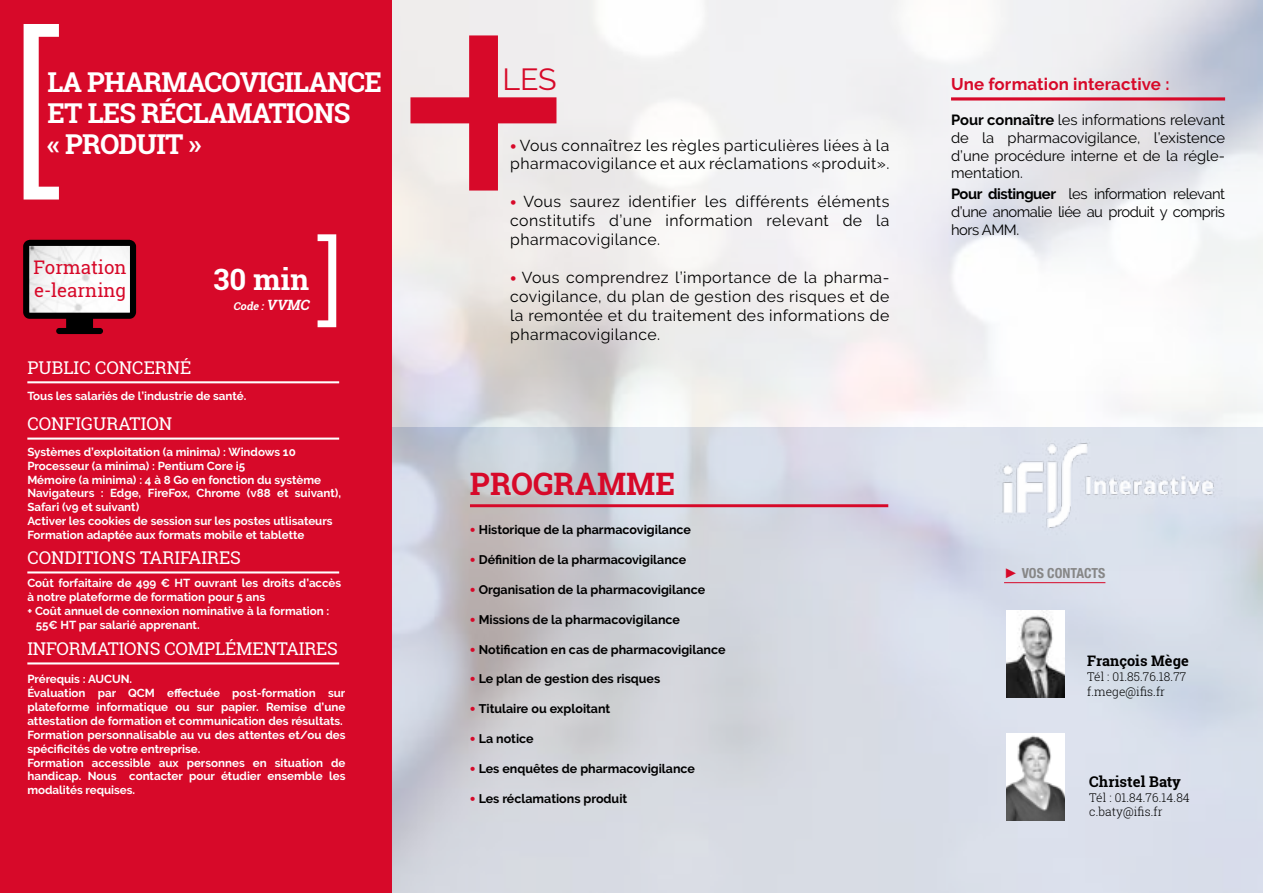
<style>
.page{position:relative;width:1263px;height:893px;background:#fff}
.page>*{position:absolute;margin:0;border:0;box-sizing:border-box;transform-origin:0 0}
.t1{font:100.05px "Helvetica Neue LT Std";color:#fff}
.t2{font:700 30.9px "Roboto Slab";color:#d70929}
.t3{font:30.45px "Raleway";color:#d70929}
.t4{font:700 29.4px "Roboto Slab";color:#fff}
.t5{font:700 27.3px/30.9px "Roboto Slab";letter-spacing:-.03em;color:#fff}
.t6{font:18.75px/22.5px "Roboto Slab";color:#d70929}
.t7{font:17.55px "Roboto Slab";color:#fff}
.t8{font:700 16.8px "Raleway";letter-spacing:.01em;color:#d70929}
.t9{font:15.75px/18.9px "Raleway";letter-spacing:.03em;color:#000;text-align:justify}
.t10{font:700 14.85px "Roboto Slab";letter-spacing:.005em;color:#000}
.t11{font:14.7px/17.7px "Raleway";letter-spacing:-.03em;color:#000;text-align:justify}
.t12{font:700 14.55px "Roboto Slab";letter-spacing:.005em;color:#000}
.t13{font:700 condensed 13.95px "Helvetica Neue LT Std";color:#878787}
.t14{font:700 12.45px "Raleway";color:#000}
.t15{font:300 12px/14.7px "Roboto Slab";letter-spacing:.005em;color:#000}
.t16{font:700 11.55px/14px "Raleway";color:#fff}
.t17{font:italic 700 10.8px "Roboto Slab";color:#fff}
.s1{font-size:14.1px}
.s2{font-family:"Helvetica Neue";font-size:12.75px;color:#d70929}
.s3{font-family:"Helvetica Neue";font-weight:400;font-size:11.7px;color:#d70929}
.s4{font-weight:700}
.s5{font-family:"Arial";font-weight:400;font-stretch:normal;color:#d70929}
</style>
<div class="page">
<img style="left:391px;top:0;width:872px;height:893px">
<div style="left:0;top:0;width:391px;height:893px;background:#d70929"></div>
<hr style="left:470px;top:504px;width:418px;height:3px;background:#d70929">
<svg style="left:23px;top:240px;width:113px;height:94px;background:#b49ca0"></svg>
<svg style="left:951px;top:97px;width:274px;height:4px"></svg>
<hr style="left:27px;top:381px;width:312px;height:2px;background:#fff">
<hr style="left:27px;top:438px;width:312px;height:2px;background:#fff">
<hr style="left:27px;top:571px;width:312px;height:2px;background:#fff">
<hr style="left:27px;top:662px;width:312px;height:2px;background:#fff">
<svg style="left:410px;top:35px;width:146px;height:156px;background:#e6a1ab"></svg>
<img style="left:1007px;top:610px;width:58px;height:88px">
<hr style="left:1004px;top:582px;width:101px;height:1px;background:#d70929">
<img style="left:1006px;top:733px;width:58px;height:88px">
<img style="left:970px;top:391px;width:267px;height:179px">
<h3 class="t5" style="left:47px;top:66px;width:336px">LA PHARMACOVIGILANCE<br>ET LES RÉCLAMATIONS<br>« PRODUIT »</h3>
<h3 class="t6" style="left:33px;top:256px;width:95px">Formation e-learning</h3>
<h3 class="t7" style="left:27px;top:356px;width:166px">PUBLIC CONCERNÉ</h3>
<h1 class="t1" style="left:318px;top:212px;width:27px">]</h1>
<h3 class="t4" style="left:213px;top:259px;width:97px">30 min</h3>
<p class="t17" style="left:233px;top:298px;width:81px">Code :<span class="s1">VVMC</span></p>
<p class="t16" style="left:27px;top:389px;width:221px">Tous les salariés de l’industrie de santé.</p>
<h3 class="t7" style="left:27px;top:412px;width:146px">CONFIGURATION</h3>
<p class="t16" style="left:27px;top:445px;width:315px">Systèmes d’exploitation (a minima) : Windows 10<br>Processeur (a minima) : Pentium Core i5<br>Mémoire (a minima) : 4 à 8 Go en fonction du système Navigateurs : Edge, FireFox, Chrome (v88 et suivant), Safari (v9 et suivant)<br>Activer les cookies de session sur les postes utlisateurs Formation adaptée aux formats mobile et tablette</p>
<p class="t16" style="left:27px;top:576px;width:315px">Coût forfaitaire de 499 € HT ouvrant les droits d’accès</p>
<p class="t16" style="left:27px;top:590px;width:239px">à notre plateforme de formation pour 5 ans</p>
<p class="t16" style="left:27px;top:604px;width:304px">+ Coût annuel de connexion nominative à la formation :</p>
<p class="t16" style="left:36px;top:618px;width:165px">55€ HT par salarié apprenant.</p>
<h3 class="t7" style="left:27px;top:546px;width:215px">CONDITIONS TARIFAIRES</h3>
<h3 class="t7" style="left:27px;top:637px;width:312px">INFORMATIONS COMPLÉMENTAIRES</h3>
<p class="t16" style="left:27px;top:672px;width:320px">Prérequis : AUCUN.<br>Évaluation par QCM effectuée post-formation sur plateforme informatique ou sur papier. Remise d’une attestation de formation et communication des résultats.<br>Formation personnalisable au vu des attentes et/ou des spécificités de votre entreprise.<br>Formation accessible aux personnes en situation de handicap. Nous contacter pour étudier ensemble les modalités requises.</p>
<h3 class="t3" style="left:502px;top:61px;width:56px">LES</h3>
<h3 class="t9" style="left:510px;top:135px;width:381px"><span class="s2">•</span> Vous connaîtrez les règles particulières liées à la pharmacovigilance et aux réclamations «produit».</h3>
<h3 class="t9" style="left:510px;top:192px;width:381px"><span class="s2">•</span> Vous saurez identifier les différents éléments constitutifs d’une information relevant de la pharmacovigilance.</h3>
<h3 class="t9" style="left:510px;top:268px;width:381px"><span class="s2">•</span> Vous comprendrez l’importance de la pharma&shy;covigilance, du plan de gestion des risques et de la remontée et du traitement des informations de pharmacovigilance.</h3>
<h2 class="t2" style="left:470px;top:463px;width:207px">PROGRAMME</h2>
<p class="t14" style="left:470px;top:522px;width:223px"><span class="s3">•</span> Historique de la pharmacovigilance</p>
<p class="t14" style="left:470px;top:552px;width:218px"><span class="s3">•</span> Définition de la pharmacovigilance</p>
<p class="t14" style="left:470px;top:582px;width:237px"><span class="s3">•</span> Organisation de la pharmacovigilance</p>
<p class="t14" style="left:470px;top:612px;width:211px"><span class="s3">•</span> Missions de la pharmacovigilance</p>
<p class="t14" style="left:470px;top:642px;width:257px"><span class="s3">•</span> Notification en cas de pharmacovigilance</p>
<p class="t14" style="left:470px;top:672px;width:192px"><span class="s3">•</span> Le plan de gestion des risques</p>
<p class="t14" style="left:470px;top:702px;width:142px"><span class="s3">•</span> Titulaire ou exploitant</p>
<p class="t14" style="left:470px;top:732px;width:65px"><span class="s3">•</span> La notice</p>
<p class="t14" style="left:470px;top:762px;width:227px"><span class="s3">•</span> Les enquêtes de pharmacovigilance</p>
<p class="t14" style="left:470px;top:792px;width:159px"><span class="s3">•</span> Les réclamations produit</p>
<h3 class="t8" style="left:951px;top:74px;width:220px">Une formation interactive :</h3>
<p class="t11" style="left:951px;top:111px;width:276px"><span class="s4">Pour connaître</span> les informations relevant de la pharmacovigilance, l’existence d’une procédure interne et de la régle&shy;mentation.</p>
<p class="t11" style="left:951px;top:185px;width:276px"><span class="s4">Pour distinguer</span> les information relevant d’une anomalie liée au produit y compris hors AMM.</p>
<p class="t13" style="left:1004px;top:565px;width:103px"><span class="s5">►</span> VOS CONTACTS</p>
<p class="t12" style="left:1087px;top:651px;width:103px">François Mège</p>
<p class="t15" style="left:1087px;top:669px;width:101px">Tél : 01.85.76.18.77 f.mege@ifis.fr</p>
<p class="t10" style="left:1089px;top:771px;width:93px">Christel Baty</p>
<p class="t15" style="left:1089px;top:789px;width:102px">Tél : 01.84.76.14.84 c.baty@ifis.fr</p>
</div>
